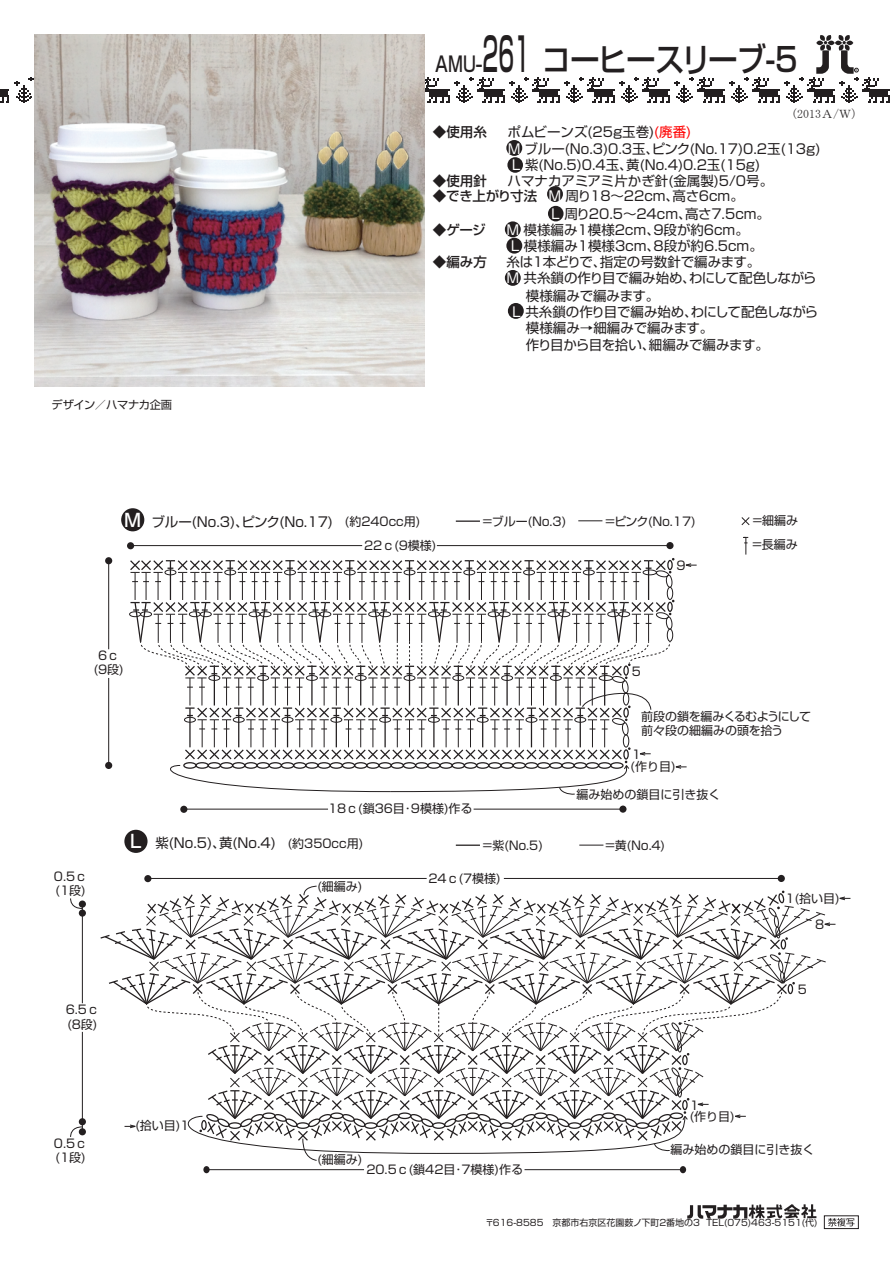
<style>
.page{position:relative;width:893px;height:1263px;background:#fff}
.page>*{position:absolute;margin:0;border:0;box-sizing:border-box;transform-origin:0 0}
.t1{font:500 33px "Shin Go Pro";letter-spacing:-.055em;color:#231f20;scale:.9 1}
.t2{font:13.5px/15.9px "Shin Go Pro";color:#231f20}
.t3{font:13.5px "Shin Go Pro";letter-spacing:-.03em;color:#231f20}
.t4{font:500 13.5px "Shin Go Pro";letter-spacing:-.005em;color:#231f20}
.t5{font:500 13.5px "Shin Go Pro";letter-spacing:-.03em;color:#231f20}
.t6{font:12px/14.4px "Shin Go Pro";color:#231f20}
.t7{font:12px/14.4px "Shin Go Pro";letter-spacing:-.03em;color:#231f20}
.t8{font:12px "MS Mincho";color:#231f20}
.t9{font:11.25px "Shin Go Pro";letter-spacing:-.025em;color:#231f20}
.t10{font:9px "Shin Go Pro";color:#231f20}
.s1{font-size:21px}
.s2{font-size:46.5px}
.s3{color:#f00}
.s4{color:#fff}
.s5{font-weight:500;font-size:18px;color:#fff}
.s6{font-size:12px}
</style>
<div class="page">
<div style="left:144px;top:875px;width:7px;height:7px;background:#231f20;border-radius:50%"></div>
<div style="left:778px;top:875px;width:7px;height:7px;background:#231f20;border-radius:50%"></div>
<hr style="left:504px;top:878px;width:277px;height:1px;background:#231f20">
<hr style="left:148px;top:878px;width:279px;height:1px;background:#231f20">
<div style="left:680px;top:1166px;width:6px;height:7px;background:#231f20;border-radius:50%"></div>
<hr style="left:524px;top:1169px;width:159px;height:1px;background:#231f20">
<div style="left:203px;top:1166px;width:7px;height:7px;background:#231f20;border-radius:50%"></div>
<hr style="left:206px;top:1169px;width:158px;height:1px;background:#231f20">
<svg style="left:79px;top:900px;width:7px;height:8px"></svg>
<div style="left:79px;top:909px;width:7px;height:8px;background:#231f20;border-radius:50%"></div>
<div style="left:79px;top:1118px;width:7px;height:7px;background:#231f20;border-radius:50%"></div>
<div style="left:79px;top:1128px;width:7px;height:7px;background:#231f20;border-radius:50%"></div>
<hr style="left:82px;top:1032px;width:1px;height:100px;background:#231f20">
<hr style="left:82px;top:904px;width:1px;height:99px;background:#231f20">
<div style="left:121px;top:508px;width:23px;height:23px;background:#231f20;border-radius:50%"></div>
<div style="left:124px;top:830px;width:24px;height:23px;background:#231f20;border-radius:50%"></div>
<div style="left:180px;top:806px;width:7px;height:7px;background:#231f20;border-radius:50%"></div>
<div style="left:619px;top:805px;width:7px;height:8px;background:#231f20;border-radius:50%"></div>
<hr style="left:474px;top:809px;width:149px;height:1px;background:#231f20">
<hr style="left:184px;top:809px;width:144px;height:1px;background:#231f20">
<div style="left:127px;top:542px;width:7px;height:7px;background:#231f20;border-radius:50%"></div>
<div style="left:666px;top:542px;width:8px;height:7px;background:#231f20;border-radius:50%"></div>
<hr style="left:437px;top:545px;width:233px;height:1px;background:#231f20">
<hr style="left:131px;top:545px;width:231px;height:1px;background:#231f20">
<div style="left:105px;top:557px;width:7px;height:7px;background:#231f20;border-radius:50%"></div>
<div style="left:105px;top:762px;width:7px;height:7px;background:#231f20;border-radius:50%"></div>
<hr style="left:108px;top:678px;width:1px;height:87px;background:#231f20">
<hr style="left:108px;top:561px;width:1px;height:88px;background:#231f20">
<svg style="left:741px;top:517px;width:9px;height:9px"></svg>
<svg style="left:743px;top:537px;width:5px;height:18px"></svg>
<hr style="left:456px;top:520px;width:24px;height:2px;background:#231f20">
<svg style="left:578px;top:520px;width:24px;height:1px"></svg>
<hr style="left:456px;top:844px;width:24px;height:2px;background:#231f20">
<svg style="left:579px;top:845px;width:24px;height:1px"></svg>
<svg style="left:70px;top:1126px;width:13px;height:11px"></svg>
<svg style="left:70px;top:898px;width:13px;height:11px"></svg>
<svg style="left:129px;top:558px;width:568px;height:237px"></svg>
<svg style="left:100px;top:885px;width:750px;height:276px"></svg>
<div style="left:506px;top:140px;width:16px;height:16px;background:#231f20;border-radius:50%"></div>
<div style="left:547px;top:186px;width:16px;height:16px;background:#231f20;border-radius:50%"></div>
<div style="left:505px;top:221px;width:16px;height:16px;background:#231f20;border-radius:50%"></div>
<div style="left:505px;top:270px;width:16px;height:16px;background:#231f20;border-radius:50%"></div>
<div style="left:508px;top:303px;width:16px;height:16px;background:#231f20;border-radius:50%"></div>
<div style="left:506px;top:238px;width:16px;height:16px;background:#231f20;border-radius:50%"></div>
<div style="left:507px;top:157px;width:16px;height:16px;background:#231f20;border-radius:50%"></div>
<div style="left:548px;top:206px;width:16px;height:15px;background:#231f20;border-radius:50%"></div>
<svg style="left:0;top:35px;width:890px;height:68px"></svg>
<svg style="left:828px;top:1218px;width:26px;height:8px"></svg>
<div style="left:824px;top:1215px;width:35px;height:14px;border:1px solid #231f20"></div>
<img style="left:687px;top:1204px;width:130px;height:15px">
<img style="left:34px;top:34px;width:391px;height:353px">
<p class="t9" style="left:51px;top:395px;width:122px">デザイン／ハマナカ企画</p>
<h1 class="t1" style="left:435px;top:32px;width:404px"><span class="s1">AMU-</span><span class="s2">261</span> コーヒースリーブ-5</h1>
<p class="t8" style="left:791px;top:108px;width:73px">(2013Ａ/Ｗ）</p>
<p class="t2" style="left:507px;top:123px;width:314px">ポムビーンズ(25g玉巻)<span class="s3">(廃番)<br></span><span class="s4">Ｍ</span>ブルー(No.3)0.3玉、ピンク(No.17)0.2玉(13g)<br><span class="s4">Ｌ</span>紫(No.5)0.4玉、黄(No.4)0.2玉(15g)<br>ハマナカアミアミ片かぎ針(金属製)5/0号。<br><span class="s4">　　　Ｍ</span> 周り18～22cm、高さ6cm。</p>
<p class="t2" style="left:506px;top:204px;width:312px;text-indent:5px">　　　<span class="s4">Ｌ</span> 周り20.5～24cm、高さ7.5cm。<br><span class="s4">Ｍ</span> 模様編み1模様2ｃｍ、9段が約6cm。<br><span class="s4">Ｌ</span> 模様編み1模様3ｃｍ、8段が約6.5cm。<br>糸は１本どりで、指定の号数針で編みます。<br><span class="s4">Ｍ</span> 共糸鎖の作り目で編み始め、わにして配色しながら</p>
<p class="t2" style="left:526px;top:286px;width:135px">模様編みで編みます。</p>
<p class="t2" style="left:510px;top:303px;width:310px"><span class="s4">Ｌ</span> 共糸鎖の作り目で編み始め、わにして配色しながら</p>
<p class="t2" style="left:526px;top:319px;width:189px">模様編み→細編みで編みます。</p>
<p class="t3" style="left:526px;top:333px;width:244px">作り目から目を拾い、細編みで編みます。</p>
<p class="t4" style="left:433px;top:121px;width:55px">◆使用糸</p>
<p class="t4" style="left:433px;top:170px;width:55px">◆使用針</p>
<p class="t4" style="left:433px;top:218px;width:54px">◆ゲージ</p>
<p class="t4" style="left:433px;top:251px;width:55px">◆編み方</p>
<p class="t5" style="left:433px;top:185px;width:106px">◆でき上がり寸法</p>
<p class="t2" style="left:124px;top:512px;width:297px"><span class="s5">M</span> ブルー(No.3)、ピンク(No.17)<span class="s6">　(約240cc用)</span></p>
<p class="t6" style="left:364px;top:537px;width:74px">22ｃ(9模様)</p>
<p class="t6" style="left:482px;top:512px;width:86px">＝ブルー(Ｎｏ．3)</p>
<p class="t6" style="left:604px;top:512px;width:93px">＝ピンク(Ｎｏ．17)</p>
<p class="t6" style="left:676px;top:557px;width:11px">9</p>
<p class="t6" style="left:751px;top:506px;width:49px;line-height:24.8px">＝細編み＝長編み</p>
<p class="t6" style="left:94px;top:647px;width:31px;text-align:center">6ｃ(9段)</p>
<p class="t6" style="left:632px;top:662px;width:11px">5</p>
<p class="t6" style="left:54px;top:867px;width:35px">0.5ｃ(1段)</p>
<p class="t7" style="left:641px;top:708px;width:171px">前段の鎖を編みくるむようにして前々段の細編みの頭を拾う</p>
<p class="t6" style="left:631px;top:747px;width:46px;line-height:12.3px">1<br>(作り目)</p>
<p class="t6" style="left:328px;top:800px;width:146px">18ｃ(鎖36目･9模様)作る</p>
<p class="t2" style="left:130px;top:833px;width:234px"><span class="s5">L</span> 紫(No.5)、黄(No.4)<span class="s6">　(約350cc用)</span></p>
<p class="t6" style="left:577px;top:786px;width:145px">編み始めの鎖目に引き抜く</p>
<p class="t6" style="left:482px;top:836px;width:63px">＝紫(Ｎｏ．5)</p>
<p class="t6" style="left:604px;top:836px;width:63px">＝黄(Ｎｏ．４)</p>
<p class="t6" style="left:317px;top:877px;width:46px">(細編み)</p>
<p class="t6" style="left:428px;top:869px;width:74px">24ｃ(7模様)</p>
<p class="t6" style="left:786px;top:889px;width:55px">1(拾い目)</p>
<p class="t6" style="left:815px;top:916px;width:11px">8</p>
<p class="t6" style="left:798px;top:980px;width:11px">5</p>
<p class="t6" style="left:66px;top:1001px;width:35px">6.5ｃ(8段)</p>
<p class="t6" style="left:54px;top:1135px;width:35px">0.5ｃ(1段)</p>
<p class="t6" style="left:135px;top:1117px;width:55px">(拾い目)1</p>
<p class="t6" style="left:317px;top:1151px;width:46px">(細編み)</p>
<p class="t6" style="left:366px;top:1161px;width:158px">20.5ｃ(鎖42目･7模様)作る</p>
<p class="t6" style="left:690px;top:1098px;width:46px;line-height:11.1px">1<br>(作り目)</p>
<p class="t6" style="left:670px;top:1141px;width:146px">編み始めの鎖目に引き抜く</p>
<p class="t10" style="left:485px;top:1215px;width:334px">〒616-8585 京都市右京区花園薮ノ下町2番地の3 TEL(075)463-5151(代)</p>
</div>
